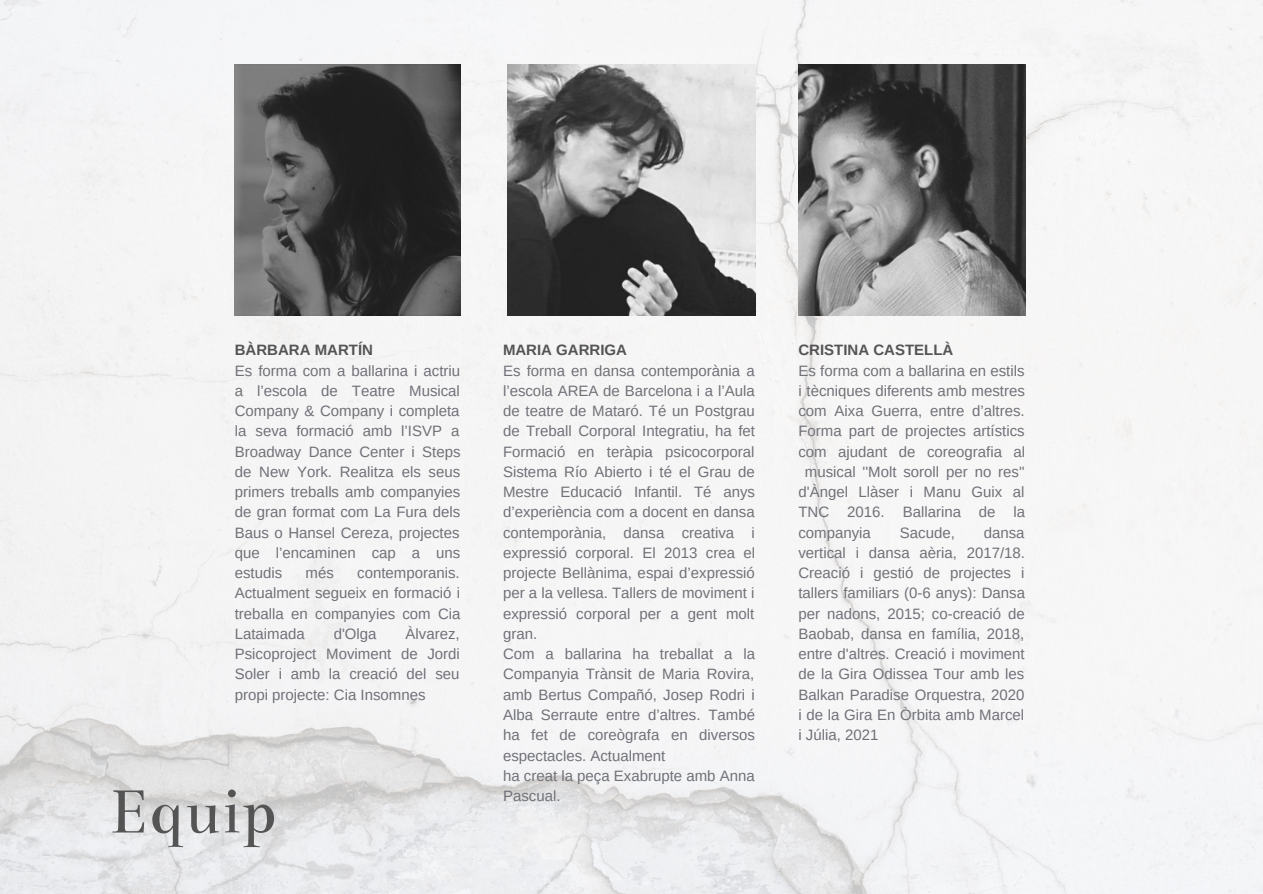
<style>
.page{position:relative;width:1263px;height:894px;background:#fff}
.page>*{position:absolute;margin:0;border:0;box-sizing:border-box;transform-origin:0 0}
.t1{font:68.7px "Bentham";color:#545454}
.t2{font:15px/20.2px "Arimo";color:#707178;text-align:justify}
.t3{font:700 15px "Arimo";color:#545454}
</style>
<div class="page">
<img style="left:0;top:0;width:1263px;height:893px">
<img style="left:507px;top:65px;width:249px;height:250px">
<img style="left:235px;top:65px;width:226px;height:250px">
<img style="left:798px;top:65px;width:228px;height:250px">
<p class="t3" style="left:235px;top:341px;width:140px">BÀRBARA MARTÍN</p>
<p class="t2" style="left:235px;top:360px;width:227px">Es forma com a ballarina i actriu a l’escola de Teatre Musical Company &amp; Company i completa la seva formació amb l’ISVP a Broadway Dance Center i Steps de New York. Realitza els seus primers treballs amb companyies de gran format com La Fura dels Baus o Hansel Cereza, projectes que l’encaminen cap a uns estudis</p>
<p class="t2" style="left:306px;top:562px;width:30px">més</p>
<p class="t2" style="left:235px;top:562px;width:227px;text-indent:122px">contemporanis.<br>Actualment segueix en formació i treballa en companyies com Cia Lataimada</p>
<p class="t2" style="left:235px;top:623px;width:227px;text-indent:171px">Àlvarez, Psicoproject Moviment de Jordi Soler i amb la creació del seu propi projecte: Cia Insomnes</p>
<p class="t2" style="left:334px;top:623px;width:44px">d'Olga</p>
<p class="t1" style="left:109px;top:773px;width:168px">Equip</p>
<p class="t3" style="left:503px;top:341px;width:126px">MARIA GARRIGA</p>
<p class="t2" style="left:503px;top:360px;width:254px">Es forma en dansa contemporània a l’escola AREA de Barcelona i a l’Aula de teatre de Mataró. Té un Postgrau de Treball Corporal Integratiu, ha fet Formació en teràpia psicocorporal Sistema Río Abierto i té el Grau de Mestre Educació Infantil. Té anys d’experiència com a docent en dansa contemporània, dansa creativa i expressió corporal. El 2013 crea el projecte Bellànima, espai d’expressió per a la vellesa. Tallers de moviment i expressió corporal per a gent molt gran.</p>
<p class="t2" style="left:503px;top:643px;width:254px">Com a ballarina ha treballat a la Companyia Trànsit de Maria Rovira, amb Bertus Compañó, Josep Rodri i Alba Serraute entre d’altres. També ha fet de coreògrafa en diversos espectacles. Actualment</p>
<p class="t2" style="left:503px;top:765px;width:253px">ha creat la peça Exabrupte amb Anna<br>Pascual.</p>
<p class="t3" style="left:798px;top:341px;width:156px">CRISTINA CASTELLÀ</p>
<p class="t2" style="left:798px;top:360px;width:228px">Es forma com a ballarina en estils</p>
<p class="t2" style="left:798px;top:380px;width:228px">i tècniques diferents amb mestres</p>
<p class="t2" style="left:798px;top:400px;width:228px">com Aixa Guerra, entre d’altres.</p>
<p class="t2" style="left:798px;top:421px;width:228px">Forma part de projectes artístics</p>
<p class="t2" style="left:798px;top:441px;width:228px">com ajudant de coreografia al</p>
<p class="t2" style="left:805px;top:461px;width:221px">musical ''Molt soroll per no res''</p>
<p class="t2" style="left:798px;top:481px;width:227px">d'Àngel Llàser i Manu Guix al</p>
<p class="t2" style="left:798px;top:502px;width:228px">TNC 2016. Ballarina de la</p>
<p class="t2" style="left:798px;top:522px;width:74px">companyia</p>
<p class="t2" style="left:900px;top:522px;width:56px">Sacude,</p>
<p class="t2" style="left:798px;top:522px;width:228px;text-indent:185px">dansa vertical i dansa aèria, 2017/18.<br>Creació i gestió de projectes i tallers familiars (0-6 anys): Dansa per nadons, 2015; co-creació de Baobab, dansa en família, 2018, entre d'altres. Creació i moviment de la Gira Odissea Tour amb les Balkan Paradise Orquestra, 2020 i de la Gira En Òrbita amb Marcel i Júlia, 2021</p>
</div>
